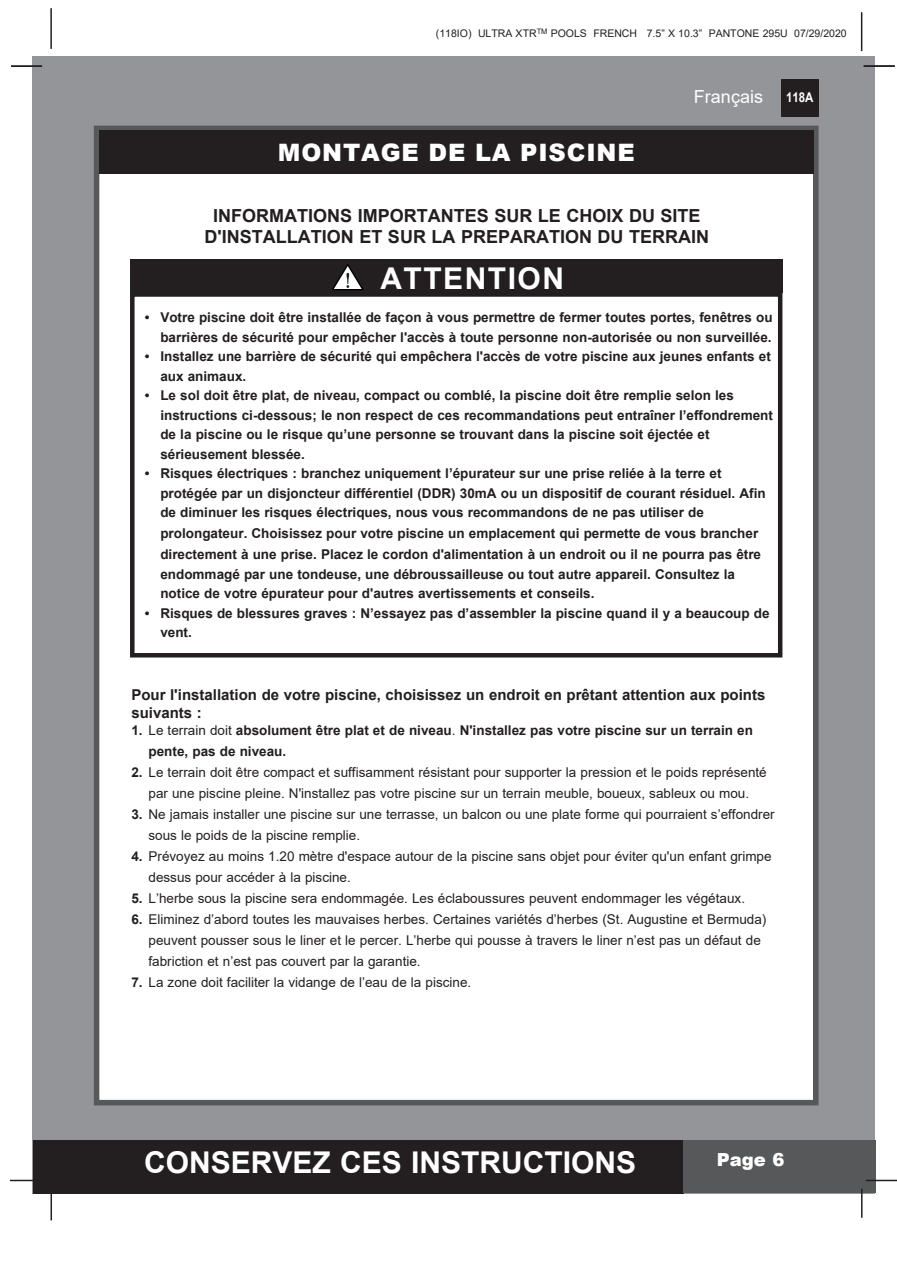
<style>
.page{position:relative;width:897px;height:1264px;background:#fff}
.page>*{position:absolute;margin:0;border:0;box-sizing:border-box;transform-origin:0 0}
.t1{font:700 30px "Arial";color:#fff}
.t2{font:700 30px "Arial";letter-spacing:.05em;color:#fff}
.t3{font:900 24px "Arial";letter-spacing:.035em;color:#fff}
.t4{font:700 18px/21.6px "Arial";color:#231f20;text-align:center}
.t5{font:18px "Arial";color:#fff}
.t6{font:900 18px "Arial";color:#fff}
.t7{font:700 15px/18px "Arial";color:#231f20}
.t8{font:700 13.5px/19.5px "Arial";color:#231f20}
.t9{font:13.5px/21px "Arial";color:#231f20}
.t10{font:700 13.5px "Arial";color:#fff;scale:.85 1}
.t11{font:10.5px "Arial";color:#231f20}
.s1{font-weight:400}
.s2{font-weight:700}
</style>
<div class="page">
<div style="left:33px;top:56px;width:842px;height:1137px;background:#939598"></div>
<div style="left:780px;top:79px;width:38px;height:38px;background:#231f20"></div>
<hr style="left:50px;top:8px;width:2px;height:41px;background:#231f20">
<hr style="left:860px;top:12px;width:2px;height:39px;background:#231f20">
<div style="left:33px;top:1140px;width:650px;height:53px;background:#231f20"></div>
<div style="left:682px;top:1140px;width:193px;height:53px;background:#57585a"></div>
<hr style="left:865px;top:1179px;width:31px;height:2px;background:#231f20">
<hr style="left:860px;top:1188px;width:2px;height:29px;background:#231f20">
<hr style="left:50px;top:1190px;width:2px;height:30px;background:#231f20">
<hr style="left:10px;top:1179px;width:31px;height:2px;background:#231f20">
<div style="left:94px;top:126px;width:724px;height:979px;background:#fff;border:6px solid #57585a"></div>
<div style="left:99px;top:130px;width:714px;height:44px;background:#231f20"></div>
<hr style="left:863px;top:65px;width:31px;height:2px;background:#231f20">
<hr style="left:11px;top:65px;width:31px;height:2px;background:#231f20">
<div style="left:130px;top:259px;width:652px;height:34px;background:#231f20"></div>
<div style="left:130px;top:292px;width:652px;height:365px;border:4px solid #231f20"></div>
<svg style="left:332px;top:264px;width:31px;height:26px"></svg>
<p class="t11" style="left:436px;top:26px;width:412px">(118IO) ULTRA XTR<sup>TM</sup> POOLS FRENCH 7.5” X 10.3” PANTONE 295U 07/29/2020</p>
<h2 class="t3" style="left:278px;top:135px;width:358px">MONTAGE DE LA PISCINE</h2>
<h3 class="t5" style="left:694px;top:84px;width:71px">Français</h3>
<p class="t10" style="left:786px;top:88px;width:34px">118A</p>
<h3 class="t4" style="left:204px;top:205px;width:506px">INFORMATIONS IMPORTANTES SUR LE CHOIX DU SITE<br>D'INSTALLATION ET SUR LA PREPARATION DU TERRAIN</h3>
<h1 class="t2" style="left:380px;top:257px;width:185px">ATTENTION</h1>
<p class="t8" style="left:145px;top:308px;width:629px;text-align:right">• Votre piscine doit être installée de façon à vous permettre de fermer toutes portes, fenêtres ou barrières de sécurité pour empêcher l'accès à toute personne non-autorisée ou non surveillée.</p>
<p class="t8" style="left:160px;top:347px;width:612px;text-indent:-15px">• Installez une barrière de sécurité qui empêchera l'accès de votre piscine aux jeunes enfants et aux animaux.</p>
<p class="t8" style="left:160px;top:386px;width:614px;text-indent:-15px">• Le sol doit être plat, de niveau, compact ou comblé, la piscine doit être remplie selon les instructions ci-dessous; le non respect de ces recommandations peut entraîner l’effondrement de la piscine ou le risque qu’une personne se trouvant dans la piscine soit éjectée et sérieusement blessée.</p>
<p class="t8" style="left:160px;top:464px;width:606px;text-indent:-15px">• Risques électriques : branchez uniquement l’épurateur sur une prise reliée à la terre et protégée par un disjoncteur différentiel (DDR) 30mA ou un dispositif de courant résiduel. Afin de diminuer les risques électriques, nous vous recommandons de ne pas utiliser de</p>
<p class="t8" style="left:160px;top:523px;width:602px;line-height:21px">prolongateur. Choisissez pour votre piscine un emplacement qui permette de vous brancher directement à une prise. Placez le cordon d'alimentation à un endroit ou il ne pourra pas être</p>
<p class="t8" style="left:160px;top:564px;width:576px">endommagé par une tondeuse, une débroussailleuse ou tout autre appareil. Consultez la notice de votre épurateur pour d'autres avertissements et conseils.</p>
<p class="t8" style="left:160px;top:603px;width:610px;text-indent:-15px">• Risques de blessures graves : N’essayez pas d’assembler la piscine quand il y a beaucoup de vent.</p>
<p class="t7" style="left:131px;top:686px;width:635px">Pour l'installation de votre piscine, choisissez un endroit en prêtant attention aux points suivants :</p>
<p class="t8" style="left:148px;top:720px;width:606px;line-height:21px;text-indent:-17px">1. <span class="s1">Le terrain doit</span> absolument être plat et de niveau<span class="s1">.</span> N'installez pas votre piscine sur un terrain en pente, pas de niveau.</p>
<p class="t9" style="left:131px;top:761px;width:637px;text-align:center"><span class="s2">2.</span> Le terrain doit être compact et suffisamment résistant pour supporter la pression et le poids représenté par une piscine pleine. N'installez pas votre piscine sur un terrain meuble, boueux, sableux ou mou.</p>
<p class="t9" style="left:148px;top:803px;width:627px;text-indent:-17px"><span class="s2">3.</span> Ne jamais installer une piscine sur une terrasse, un balcon ou une plate forme qui pourraient s’effondrer sous le poids de la piscine remplie.</p>
<p class="t9" style="left:148px;top:845px;width:624px;text-indent:-17px"><span class="s2">4.</span> Prévoyez au moins 1.20 mètre d'espace autour de la piscine sans objet pour éviter qu'un enfant grimpe dessus pour accéder à la piscine.</p>
<p class="t9" style="left:131px;top:887px;width:615px"><span class="s2">5.</span> L’herbe sous la piscine sera endommagée. Les éclaboussures peuvent endommager les végétaux.</p>
<p class="t9" style="left:148px;top:908px;width:619px;text-indent:-17px"><span class="s2">6.</span> Eliminez d’abord toutes les mauvaises herbes. Certaines variétés d’herbes (St. Augustine et Bermuda) peuvent pousser sous le liner et le percer. L’herbe qui pousse à travers le liner n’est pas un défaut de fabriction et n’est pas couvert par la garantie.</p>
<p class="t9" style="left:131px;top:971px;width:341px"><span class="s2">7.</span> La zone doit faciliter la vidange de l’eau de la piscine.</p>
<h1 class="t1" style="left:144px;top:1141px;width:493px">CONSERVEZ CES INSTRUCTIONS</h1>
<h3 class="t6" style="left:716px;top:1147px;width:69px">Page 6</h3>
</div>
